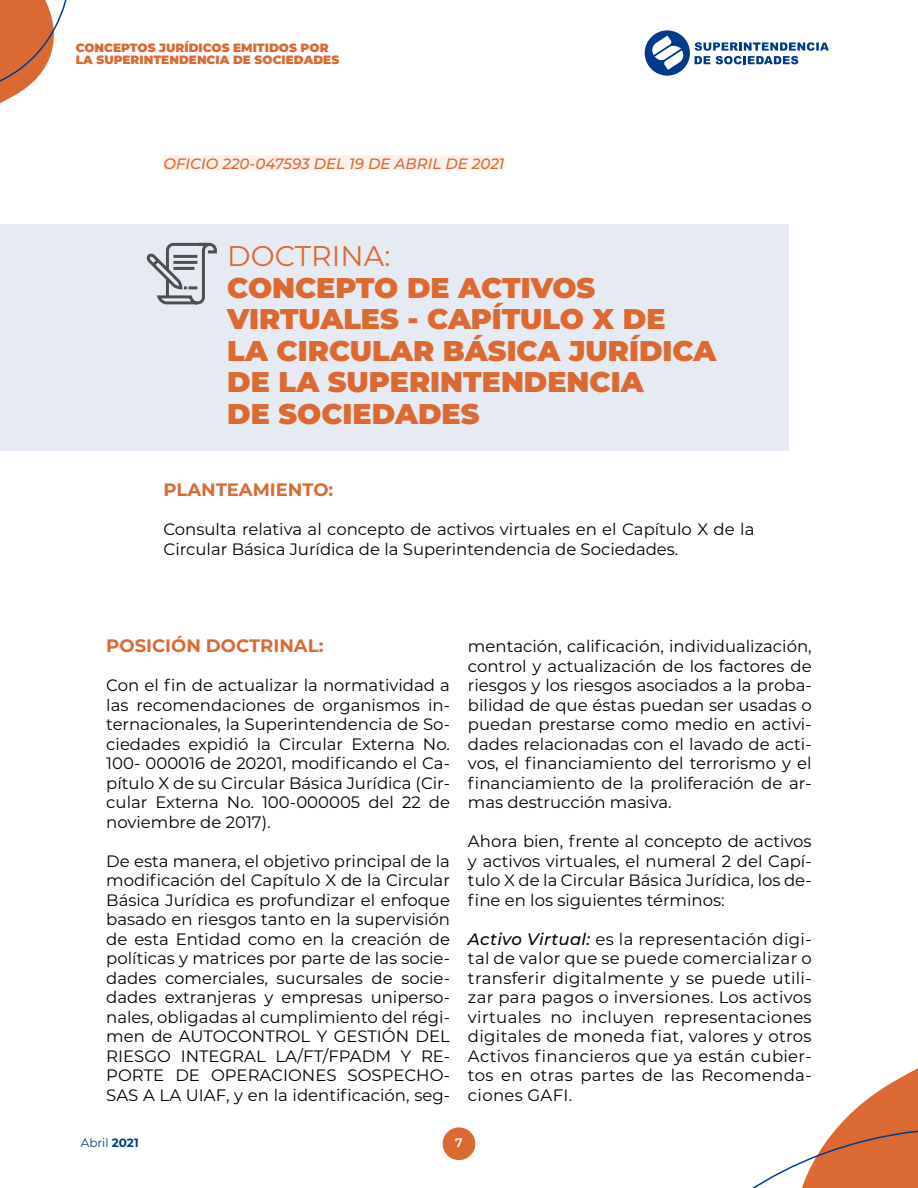
<style>
.page{position:relative;width:918px;height:1188px;background:#fff}
.page>*{position:absolute;margin:0;border:0;box-sizing:border-box;transform-origin:0 0}
.t1{font:900 28.5px/31.5px "Montserrat";color:#db6932}
.t2{font:28.5px "Montserrat";color:#db6932}
.t3{font:700 18px "Montserrat";color:#db6932}
.t4{font:16.5px/19.5px "Montserrat";color:#000;text-align:justify}
.t5{font:italic 500 15px "Montserrat";color:#db6932}
.t6{font:600 12.3px "Montserrat";color:#fff}
.t7{font:900 12px/12px "Montserrat";color:#db6932}
.t8{font:12px "Montserrat";color:#003b8a}
.s1{font-weight:500;font-style:italic}
.s2{font-weight:700}
</style>
<div class="page">
<svg style="left:752px;top:1068px;width:166px;height:120px"></svg>
<div style="left:443px;top:1127px;width:32px;height:33px;background:#db6932;border-radius:50%"></div>
<svg style="left:645px;top:30px;width:184px;height:46px"></svg>
<svg style="left:0;top:0;width:81px;height:225px"></svg>
<div style="left:0;top:225px;width:788px;height:226px;background:#e6ebf3"></div>
<svg style="left:146px;top:242px;width:71px;height:63px"></svg>
<div style="left:163px;top:155px;width:342px;height:15px;background:#fbf0eb"></div>
<p class="t7" style="left:76px;top:41px;width:265px">CONCEPTOS JURÍDICOS EMITIDOS POR<br>LA SUPERINTENDENCIA DE SOCIEDADES</p>
<p class="t5" style="left:163px;top:153px;width:343px">OFICIO 220-047593 DEL 19 DE ABRIL DE 2021</p>
<h1 class="t2" style="left:227px;top:237px;width:165px">DOCTRINA:</h1>
<h1 class="t1" style="left:227px;top:270px;width:491px">CONCEPTO DE ACTIVOS<br>VIRTUALES - CAPÍTULO X DE<br>LA CIRCULAR BÁSICA JURÍDICA<br>DE LA SUPERINTENDENCIA<br>DE SOCIEDADES</h1>
<p class="t3" style="left:163px;top:477px;width:171px">PLANTEAMIENTO:</p>
<p class="t4" style="left:163px;top:519px;width:592px">Consulta relativa al concepto de activos virtuales en el Capítulo X de la<br>Circular Básica Jurídica de la Superintendencia de Sociedades.</p>
<p class="t3" style="left:106px;top:633px;width:219px">POSICIÓN DOCTRINAL:</p>
<p class="t4" style="left:106px;top:675px;width:345px">Con el fin de actualizar la normatividad a las recomendaciones de organismos in&shy;ternacionales, la Superintendencia de So&shy;ciedades expidió la Circular Externa No.<br>100- 000016 de 20201, modificando el Ca&shy;pítulo X de su Circular Básica Jurídica (Cir&shy;cular Externa No. 100-000005 del 22 de noviembre de 2017).</p>
<p class="t4" style="left:106px;top:851px;width:345px">De esta manera, el objetivo principal de la modificación del Capítulo X de la Circular Básica Jurídica es profundizar el enfoque basado en riesgos tanto en la supervisión de esta Entidad como en la creación de políticas y matrices por parte de las socie&shy;dades comerciales, sucursales de socie&shy;dades extranjeras y empresas uniperso&shy;nales, obligadas al cumplimiento del régi&shy;men de AUTOCONTROL Y GESTIÓN DEL RIESGO INTEGRAL LA/FT/FPADM Y RE-PORTE DE OPERACIONES SOSPECHO-SAS A LA UIAF, y en la identificación, seg-</p>
<p class="t4" style="left:468px;top:636px;width:345px">mentación, calificación, individualización, control y actualización de los factores de riesgos y los riesgos asociados a la proba&shy;bilidad de que éstas puedan ser usadas o puedan prestarse como medio en activi&shy;dades relacionadas con el lavado de acti&shy;vos, el financiamiento del terrorismo y el financiamiento de la proliferación de ar&shy;mas destrucción masiva.</p>
<p class="t4" style="left:468px;top:831px;width:345px">Ahora bien, frente al concepto de activos y activos virtuales, el numeral 2 del Capí&shy;tulo X de la Circular Básica Jurídica, los de&shy;fine en los siguientes términos:</p>
<p class="t4" style="left:468px;top:929px;width:345px"><span class="s1">Activo Virtual:</span> es la representación digi&shy;tal de valor que se puede comercializar o transferir digitalmente y se puede utili&shy;zar para pagos o inversiones. Los activos virtuales no incluyen representaciones digitales de moneda fiat, valores y otros Activos financieros que ya están cubier&shy;tos en otras partes de las Recomenda&shy;ciones GAFI.</p>
<p class="t8" style="left:81px;top:1134px;width:59px">Abril <span class="s2">2021</span></p>
<p class="t6" style="left:455px;top:1134px;width:9px">7</p>
</div>
